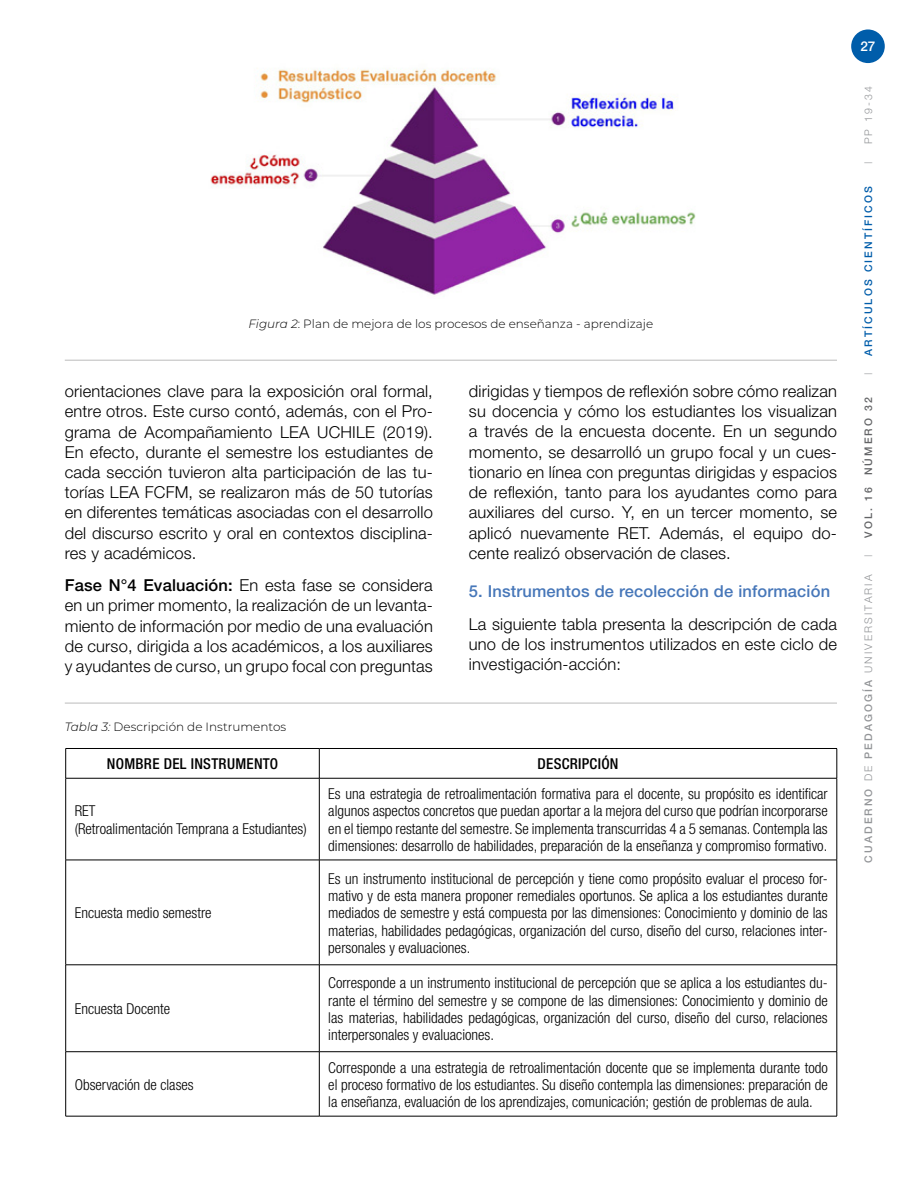
<style>
.page{position:relative;width:918px;height:1188px;background:#fff}
.page>*{position:absolute;margin:0;border:0;box-sizing:border-box;transform-origin:0 0}
.t1{font:300 16.5px/20.2px "Helvetica Neue";letter-spacing:.01em;color:#000;text-align:justify}
.t2{font:500 16.5px "Helvetica Neue";letter-spacing:.01em;color:#4777b9}
.t3{font:300 condensed 15px/17.2px "Helvetica Neue";color:#000;text-align:justify}
.t4{font:500 condensed 15px "Helvetica Neue";letter-spacing:.02em;color:#000}
.t5{font:500 13.5px "Helvetica Neue";color:#fff}
.t6{font:300 12px "Montserrat";color:#000}
.t7{font:500 10.5px "Helvetica Neue";letter-spacing:.2em;color:#939598}
.t8{font:500 10.5px "Helvetica Neue";letter-spacing:.2em;color:#005daa}
.t9{font:500 10.5px "Helvetica Neue";letter-spacing:.2em;color:#636466}
.t10{font:300 10.5px "Helvetica Neue";color:#939598}
.s1{font-style:italic}
.s2{font-weight:500}
.s3{font-weight:300}
</style>
<div class="page">
<div style="left:851px;top:29px;width:34px;height:34px;background:#005daa;border-radius:50%"></div>
<img style="left:210px;top:68px;width:486px;height:227px">
<hr style="left:65px;top:360px;width:772px;height:1px;background:#bbb">
<hr style="left:65px;top:703px;width:772px;height:1px;background:#bbb">
<svg style="left:319px;top:749px;width:1px;height:29px"></svg>
<hr style="left:66px;top:778px;width:253px;height:1px;background:#000">
<hr style="left:319px;top:778px;width:518px;height:1px;background:#000">
<hr style="left:319px;top:778px;width:1px;height:82px;background:#000">
<hr style="left:66px;top:860px;width:253px;height:1px;background:#000">
<hr style="left:319px;top:860px;width:518px;height:1px;background:#000">
<hr style="left:319px;top:860px;width:1px;height:105px;background:#000">
<hr style="left:66px;top:965px;width:253px;height:1px;background:#000">
<hr style="left:319px;top:965px;width:518px;height:1px;background:#000">
<hr style="left:319px;top:965px;width:1px;height:87px;background:#000">
<hr style="left:66px;top:1051px;width:253px;height:1px;background:#000">
<hr style="left:319px;top:1051px;width:518px;height:1px;background:#000">
<hr style="left:319px;top:1052px;width:1px;height:64px;background:#000">
<hr style="left:66px;top:748px;width:253px;height:1px;background:#000">
<svg style="left:65px;top:749px;width:1px;height:29px"></svg>
<hr style="left:319px;top:748px;width:518px;height:1px;background:#000">
<svg style="left:837px;top:749px;width:1px;height:29px"></svg>
<hr style="left:65px;top:778px;width:1px;height:82px;background:#000">
<hr style="left:837px;top:778px;width:1px;height:82px;background:#000">
<hr style="left:65px;top:860px;width:1px;height:105px;background:#000">
<hr style="left:837px;top:860px;width:1px;height:105px;background:#000">
<hr style="left:65px;top:965px;width:1px;height:87px;background:#000">
<hr style="left:837px;top:965px;width:1px;height:87px;background:#000">
<hr style="left:65px;top:1052px;width:1px;height:64px;background:#000">
<hr style="left:837px;top:1052px;width:1px;height:64px;background:#000">
<hr style="left:66px;top:1116px;width:253px;height:1px;background:#000">
<hr style="left:319px;top:1116px;width:518px;height:1px;background:#000">
<p class="t6" style="left:249px;top:316px;width:406px"><span class="s1">Figura 2</span>: Plan de mejora de los procesos de enseñanza - aprendizaje</p>
<p class="t1" style="left:65px;top:381px;width:370px">orientaciones clave para la exposición oral formal, entre otros. Este curso contó, además, con el Pro&shy;grama de Acompañamiento LEA UCHILE (2019).<br>En efecto, durante el semestre los estudiantes de cada sección tuvieron alta participación de las tu&shy;torías LEA FCFM, se realizaron más de 50 tutorías en diferentes temáticas asociadas con el desarrollo del discurso escrito y oral en contextos disciplina&shy;res y académicos.</p>
<p class="t1" style="left:65px;top:575px;width:370px"><span class="s2">Fase N°4 Evaluación:</span> En esta fase se considera en un primer momento, la realización de un levanta&shy;miento de información por medio de una evaluación de curso, dirigida a los académicos, a los auxiliares y ayudantes de curso, un grupo focal con preguntas</p>
<p class="t1" style="left:469px;top:381px;width:370px">dirigidas y tiempos de reflexión sobre cómo realizan su docencia y cómo los estudiantes los visualizan a través de la encuesta docente. En un segundo momento, se desarrolló un grupo focal y un cues&shy;tionario en línea con preguntas dirigidas y espacios de reflexión, tanto para los ayudantes como para auxiliares del curso. Y, en un tercer momento, se aplicó nuevamente RET. Además, el equipo do&shy;cente realizó observación de clases.</p>
<p class="t2" style="left:469px;top:582px;width:363px">5. Instrumentos de recolección de información</p>
<p class="t1" style="left:469px;top:613px;width:370px">La siguiente tabla presenta la descripción de cada uno de los instrumentos utilizados en este ciclo de investigación-acción:</p>
<p class="t6" style="left:65px;top:718px;width:223px"><span class="s1">Tabla 3:</span> Descripción de Instrumentos</p>
<p class="t4" style="left:107px;top:755px;width:173px">NOMBRE DEL INSTRUMENTO</p>
<p class="t4" style="left:538px;top:755px;width:83px">DESCRIPCIÓN</p>
<p class="t3" style="left:75px;top:802px;width:234px">RET<br>(Retroalimentación Temprana a Estudiantes)</p>
<p class="t3" style="left:328px;top:785px;width:501px">Es una estrategia de retroalimentación formativa para el docente, su propósito es identificar algunos aspectos concretos que puedan aportar a la mejora del curso que podrían incorporarse en el tiempo restante del semestre. Se implementa transcurridas 4 a 5 semanas. Contempla las dimensiones: desarrollo de habilidades, preparación de la enseñanza y compromiso formativo.</p>
<p class="t3" style="left:75px;top:904px;width:138px">Encuesta medio semestre</p>
<p class="t3" style="left:75px;top:1000px;width:97px">Encuesta Docente</p>
<p class="t3" style="left:75px;top:1076px;width:121px">Observación de clases</p>
<p class="t3" style="left:328px;top:870px;width:501px">Es un instrumento institucional de percepción y tiene como propósito evaluar el proceso for&shy;mativo y de esta manera proponer remediales oportunos. Se aplica a los estudiantes durante mediados de semestre y está compuesta por las dimensiones: Conocimiento y dominio de las materias, habilidades pedagógicas, organización del curso, diseño del curso, relaciones inter&shy;personales y evaluaciones.</p>
<p class="t3" style="left:328px;top:974px;width:501px">Corresponde a un instrumento institucional de percepción que se aplica a los estudiantes du&shy;rante el término del semestre y se compone de las dimensiones: Conocimiento y dominio de las materias, habilidades pedagógicas, organización del curso, diseño del curso, relaciones interpersonales y evaluaciones.</p>
<p class="t3" style="left:328px;top:1059px;width:501px">Corresponde a una estrategia de retroalimentación docente que se implementa durante todo el proceso formativo de los estudiantes. Su diseño contempla las dimensiones: preparación de la enseñanza, evaluación de los aprendizajes, comunicación; gestión de problemas de aula.</p>
<p class="t5" style="left:860px;top:39px;width:17px">27</p>
<p class="t10" style="left:862px;top:144px;width:60px;rotate:-90deg">PP 19-34</p>
<p class="t10" style="left:862px;top:164px;width:4px;rotate:-90deg">|</p>
<p class="t8" style="left:862px;top:356px;width:171px;rotate:-90deg">ARTÍCULOS CIENTÍFICOS</p>
<p class="t10" style="left:862px;top:375px;width:4px;rotate:-90deg">|</p>
<p class="t9" style="left:862px;top:538px;width:142px;rotate:-90deg">VOL. 16 NÚMERO 32</p>
<p class="t10" style="left:862px;top:557px;width:4px;rotate:-90deg">|</p>
<p class="t7" style="left:862px;top:863px;width:290px;rotate:-90deg">CUADERNO <span class="s3">DE</span> PEDAGOGÍA <span class="s3">UNIVERSITARIA</span></p>
</div>
